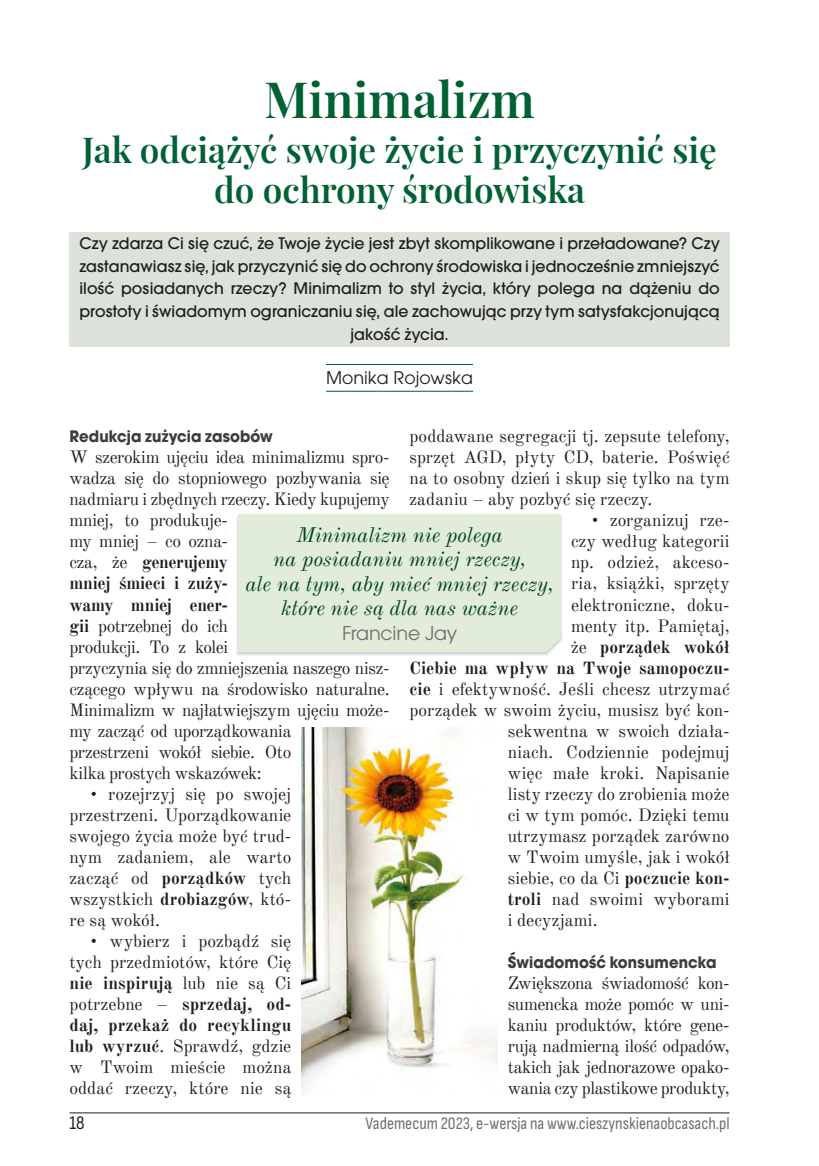
<style>
.page{position:relative;width:819px;height:1166px;background:#fff}
.page>*{position:absolute;margin:0;border:0;box-sizing:border-box;transform-origin:0 0}
._1_Tytuly{font:600 49px "Playfair Display";color:#006133}
._1_Tytuly-2{font:600 35px/40.2px "Playfair Display";color:#006133;text-align:center}
.Box1{font:italic 21px/24.5px "Old Standard TT";letter-spacing:-.005em;color:#004222;text-align:center}
.Box1-2{font:21px "Avant Gar Got Itc TEE";letter-spacing:-.005em;color:#706f6f}
._4_Autorki{font:19.25px "Avant Gar Got Itc TEE";color:#1d1d1b}
.t1{font:19.25px "Sofia Sans Condensed";color:#1d1d1b}
.Tekst{font:17.5px/21px "Old Standard TT";letter-spacing:.005em;color:#1d1d1b;text-align:justify}
._6_Tekst_1{font:17.5px/21px "Old Standard TT";letter-spacing:-.02em;color:#1d1d1b}
._3_Lead{font:500 17.5px/22.8px "Avant Gar Got Itc TEE";letter-spacing:.005em;color:#1d1d1b;text-align:center}
.t2{font:17.5px "Sofia Sans Condensed";color:#706f6f}
.Tekst-2{font:700 17.5px "Old Standard TT";letter-spacing:.005em;color:#1d1d1b}
._5_Srodtytuly{font:700 17.5px "Avant Gar Got Itc TEE";letter-spacing:.01em;color:#3c3c3b;scale:.95 1}
.s1{font-weight:700}
.s2{font-weight:400}
</style>
<div class="page">
<hr style="left:69px;top:1112px;width:660px;height:1px;background:#1d1d1b">
<div style="left:69px;top:232px;width:660px;height:114px;background:#dce1d9"></div>
<hr style="left:326px;top:364px;width:147px;height:1px;background:#006133">
<hr style="left:326px;top:391px;width:147px;height:1px;background:#006133">
<div style="left:236px;top:515px;width:327px;height:141px;background:#1d1d1b;opacity:.2"></div>
<div style="left:238px;top:514px;width:323px;height:138px;background:#e2edd9"></div>
<img style="left:301px;top:728px;width:197px;height:365px">
<p class="_1_Tytuly" style="left:264px;top:61px;width:272px">Minimalizm</p>
<p class="_1_Tytuly-2" style="left:82px;top:127px;width:636px">Jak odciążyć swoje życie i przyczynić się do ochrony środowiska</p>
<p class="_3_Lead" style="left:79px;top:232px;width:641px">Czy zdarza Ci się czuć, że Twoje życie jest zbyt skomplikowane i przeładowane? Czy zastanawiasz się, jak przyczynić się do ochrony środowiska i jednocześnie zmniejszyć ilość posiadanych rzeczy? Minimalizm to styl życia, który polega na dążeniu do prostoty i świadomym ograniczaniu się, ale zachowując przy tym satysfakcjonującą jakość życia.</p>
<p class="_4_Autorki" style="left:326px;top:366px;width:148px">Monika Rojowska</p>
<p class="_5_Srodtytuly" style="left:69px;top:426px;width:215px">Redukcja zużycia zasobów</p>
<p class="_6_Tekst_1" style="left:69px;top:446px;width:321px">W szerokim ujęciu idea minimalizmu spro&shy;wadza się do stopniowego pozbywania się nadmiaru i zbędnych rzeczy. Kiedy kupujemy mniej, to produkuje-<br>my mniej – co ozna-<br>cza, że <span class="s1">generujemy<br>mniej śmieci i zuży-<br>wamy mniej ener-<br>gii</span> potrzebnej do ich<br>produkcji. To z kolei<br>przyczynia się do zmniejszenia naszego nisz&shy;czącego wpływu na środowisko naturalne.<br>Minimalizm w najłatwiejszym ujęciu może&shy;my zacząć od uporządkowania<br>przestrzeni wokół siebie. Oto<br>kilka prostych wskazówek:</p>
<p class="Tekst" style="left:69px;top:782px;width:223px;text-indent:20px">• rozejrzyj się po swojej przestrzeni. Uporządkowanie swojego życia może być trud&shy;nym zadaniem, ale warto zacząć od <span class="s1">porządków</span> tych wszystkich <span class="s1">drobiazgów</span>, któ&shy;re są wokół.</p>
<p class="Tekst" style="left:69px;top:929px;width:223px;text-indent:20px">• wybierz i pozbądź się tych przedmiotów, które Cię <span class="s1">nie inspirują</span> lub nie są Ci potrzebne – <span class="s1">sprzedaj, od&shy;daj, przekaż do recyklingu lub wyrzuć</span>. Sprawdź, gdzie w Twoim mieście można oddać rzeczy, które nie są</p>
<p class="Tekst" style="left:409px;top:425px;width:321px">poddawane segregacji tj. zepsute telefony, sprzęt AGD, płyty CD, baterie. Poświęć na to osobny dzień i skup się tylko na tym zadaniu – aby pozbyć się rzeczy.</p>
<p class="Tekst" style="left:591px;top:509px;width:140px">• zorganizuj rze-</p>
<p class="Tekst" style="left:571px;top:530px;width:160px">czy według kategorii</p>
<p class="Tekst" style="left:571px;top:551px;width:160px">np. odzież, akceso-</p>
<p class="Tekst" style="left:571px;top:572px;width:160px">ria, książki, sprzęty</p>
<p class="Tekst" style="left:571px;top:593px;width:160px">elektroniczne, doku-</p>
<p class="Tekst" style="left:571px;top:614px;width:160px">menty itp. Pamiętaj,</p>
<p class="Tekst-2" style="left:571px;top:633px;width:160px"><span class="s2">że</span> porządek wokół</p>
<p class="Tekst-2" style="left:409px;top:654px;width:321px">Ciebie ma wpływ na Twoje samopoczu-</p>
<p class="Tekst" style="left:409px;top:677px;width:321px"><span class="s1">cie</span> i efektywność. Jeśli chcesz utrzymać</p>
<p class="Tekst" style="left:409px;top:698px;width:321px">porządek w swoim życiu, musisz być kon-</p>
<p class="Tekst" style="left:507px;top:719px;width:223px">sekwentna w swoich działa-</p>
<p class="Tekst" style="left:507px;top:740px;width:223px">niach. Codziennie podejmuj</p>
<p class="Tekst" style="left:507px;top:761px;width:223px">więc małe kroki. Napisanie</p>
<p class="Tekst" style="left:507px;top:782px;width:223px">listy rzeczy do zrobienia może</p>
<p class="Tekst" style="left:507px;top:803px;width:223px">ci w tym pomóc. Dzięki temu</p>
<p class="Tekst" style="left:507px;top:824px;width:223px">utrzymasz porządek zarówno</p>
<p class="Tekst" style="left:507px;top:845px;width:223px">w Twoim umyśle, jak i wokół</p>
<p class="Tekst" style="left:507px;top:866px;width:223px">siebie, co da Ci <span class="s1">poczucie kon-</span></p>
<p class="Tekst" style="left:507px;top:887px;width:223px"><span class="s1">troli</span> nad swoimi wyborami</p>
<p class="Tekst" style="left:507px;top:908px;width:91px">i decyzjami.</p>
<p class="_5_Srodtytuly" style="left:507px;top:951px;width:221px">Świadomość konsumencka</p>
<p class="_6_Tekst_1" style="left:507px;top:971px;width:223px;text-align:justify">Zwiększona świadomość kon&shy;sumencka może pomóc w uni&shy;kaniu produktów, które gene&shy;rują nadmierną ilość odpadów, takich jak jednorazowe opako&shy;wania czy plastikowe produkty,</p>
<p class="Box1" style="left:296px;top:521px;width:208px">Minimalizm nie polega</p>
<p class="Box1" style="left:273px;top:546px;width:254px">na posiadaniu mniej rzeczy,</p>
<p class="Box1" style="left:245px;top:570px;width:309px">ale na tym, aby mieć mniej rzeczy, które nie są dla nas ważne</p>
<p class="Box1-2" style="left:342px;top:621px;width:116px">Francine Jay</p>
<p class="t1" style="left:69px;top:1112px;width:17px">18</p>
<p class="t2" style="left:365px;top:1113px;width:365px">Vademecum 2023, e-wersja na www.cieszynskienaobcasach.pl</p>
</div>
